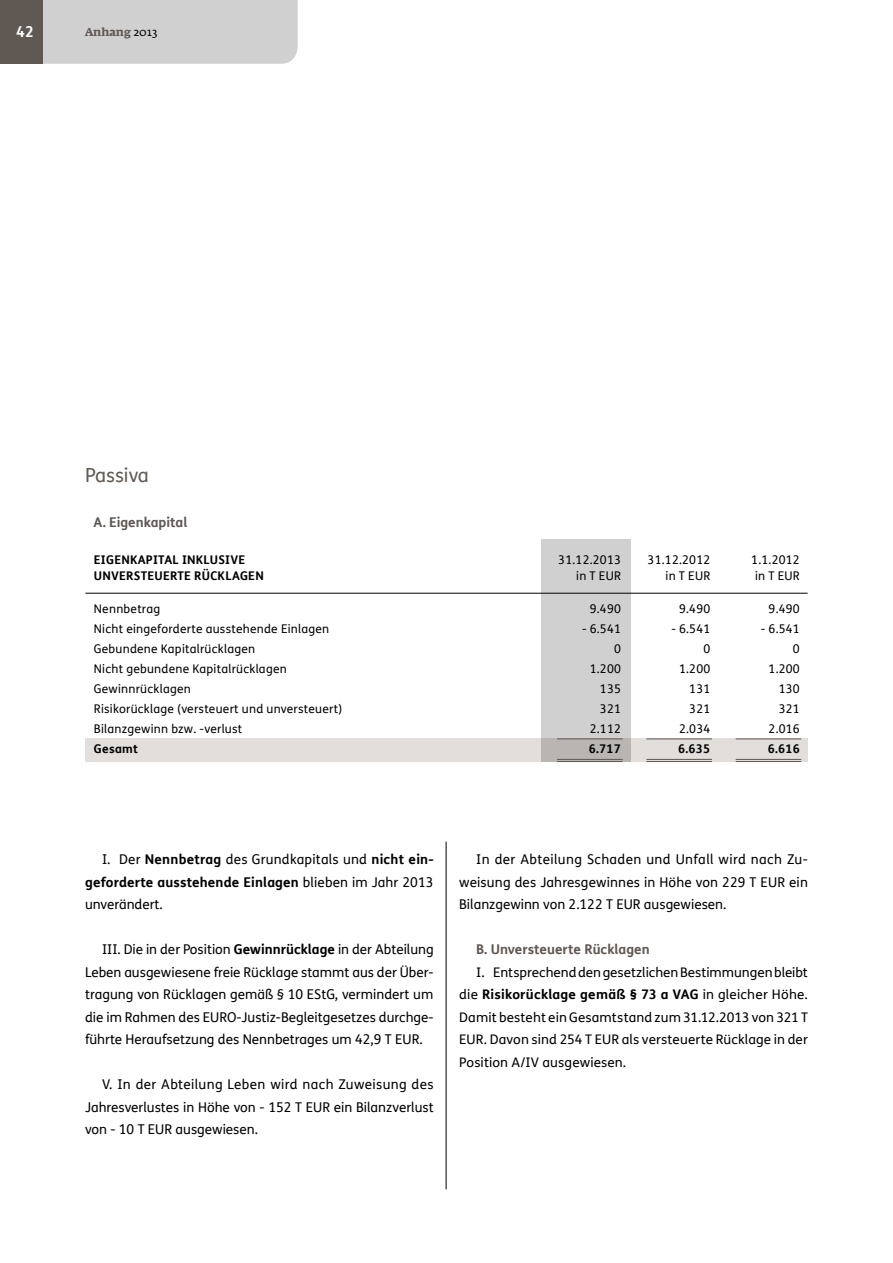
<style>
.page{position:relative;width:893px;height:1263px;background:#fff}
.page>*{position:absolute;margin:0;border:0;box-sizing:border-box;transform-origin:0 0}
.t1{font:19.5px "FS Me Pro";color:#605853}
.t2{font:700 15px "FS Me Pro";color:#fff}
.t3{font:13.5px/22.5px "FS Me Pro";color:#000;text-align:justify}
.t4{font:700 13.5px "FS Me Pro";color:#605853}
.t5{font:13.2px/22.5px "FS Me Pro";letter-spacing:.01em;color:#000;text-align:justify}
.t6{font:12px "FS Me Pro";letter-spacing:.02em;color:#000}
.t7{font:700 12px "FS Me Pro";letter-spacing:.02em;color:#000}
.t8{font:700 11.25px "Fedra Serif A Pro";color:#605853}
.s1{font-weight:400;color:#000}
.s2{font-weight:700}
</style>
<div class="page">
<div style="left:541px;top:539px;width:90px;height:223px;background:#d0d0d0"></div>
<hr style="left:446px;top:842px;width:1px;height:347px;background:#000">
<div style="left:85px;top:738px;width:723px;height:24px;background:#e2dedc"></div>
<hr style="left:85px;top:593px;width:722px;height:1px;background:#000">
<hr style="left:557px;top:761px;width:66px;height:1px;background:#605853">
<hr style="left:557px;top:759px;width:66px;height:1px;background:#605853">
<hr style="left:646px;top:761px;width:66px;height:1px;background:#605853">
<hr style="left:646px;top:759px;width:66px;height:1px;background:#605853">
<hr style="left:736px;top:761px;width:65px;height:1px;background:#605853">
<hr style="left:736px;top:759px;width:65px;height:1px;background:#605853">
<hr style="left:646px;top:738px;width:66px;height:1px;background:#605853">
<hr style="left:736px;top:738px;width:65px;height:1px;background:#605853">
<hr style="left:557px;top:738px;width:66px;height:1px;background:#605853">
<div style="left:43px;top:0;width:255px;height:64px;background:#d0d0d0"></div>
<div style="left:0;top:0;width:43px;height:64px;background:#605853"></div>
<p class="t2" style="left:16px;top:20px;width:19px">42</p>
<p class="t8" style="left:85px;top:26px;width:74px">Anhang <span class="s1">2013</span></p>
<p class="t1" style="left:85px;top:461px;width:65px">Passiva</p>
<p class="t4" style="left:94px;top:511px;width:95px">A. Eigenkapital</p>
<p class="t7" style="left:94px;top:551px;width:21px">Eigenkap</p>
<p class="t7" style="left:153px;top:551px;width:43px">ital inklus</p>
<p class="t7" style="left:225px;top:551px;width:20px">ive</p>
<p class="t6" style="left:558px;top:552px;width:64px">31.12.2013</p>
<p class="t6" style="left:648px;top:552px;width:64px">31.12.2012</p>
<p class="t6" style="left:751px;top:552px;width:50px">1.1.2012</p>
<p class="t7" style="left:94px;top:566px;width:62px">unversteuer</p>
<p class="t7" style="left:178px;top:566px;width:42px">te Rücklagen</p>
<p class="t6" style="left:576px;top:568px;width:46px">in T EUR</p>
<p class="t6" style="left:666px;top:568px;width:46px">in T EUR</p>
<p class="t6" style="left:755px;top:568px;width:46px">in T EUR</p>
<p class="t6" style="left:94px;top:600px;width:68px">Nennbetrag</p>
<p class="t6" style="left:590px;top:600px;width:33px">9.490</p>
<p class="t6" style="left:679px;top:600px;width:33px">9.490</p>
<p class="t6" style="left:769px;top:600px;width:33px">9.490</p>
<p class="t6" style="left:94px;top:620px;width:237px">Nicht eingeforderte ausstehende Einlagen</p>
<p class="t6" style="left:582px;top:620px;width:40px">- 6.541</p>
<p class="t6" style="left:671px;top:620px;width:40px">- 6.541</p>
<p class="t6" style="left:761px;top:620px;width:40px">- 6.541</p>
<p class="t6" style="left:94px;top:640px;width:163px">Gebundene Kapitalrücklagen</p>
<p class="t6" style="left:614px;top:640px;width:8px">0</p>
<p class="t6" style="left:703px;top:640px;width:8px">0</p>
<p class="t6" style="left:793px;top:640px;width:8px">0</p>
<p class="t6" style="left:94px;top:660px;width:194px">Nicht gebundene Kapitalrücklagen</p>
<p class="t6" style="left:590px;top:660px;width:33px">1.200</p>
<p class="t6" style="left:679px;top:660px;width:33px">1.200</p>
<p class="t6" style="left:769px;top:660px;width:33px">1.200</p>
<p class="t6" style="left:94px;top:680px;width:98px">Gewinnrücklagen</p>
<p class="t6" style="left:600px;top:680px;width:22px">135</p>
<p class="t6" style="left:689px;top:680px;width:22px">131</p>
<p class="t6" style="left:779px;top:680px;width:22px">130</p>
<p class="t6" style="left:94px;top:700px;width:250px">Risikorücklage (versteuert und unversteuert)</p>
<p class="t6" style="left:600px;top:700px;width:22px">321</p>
<p class="t6" style="left:689px;top:700px;width:22px">321</p>
<p class="t6" style="left:779px;top:700px;width:22px">321</p>
<p class="t6" style="left:94px;top:720px;width:150px">Bilanzgewinn bzw. -verlust</p>
<p class="t6" style="left:590px;top:720px;width:33px">2.112</p>
<p class="t6" style="left:679px;top:720px;width:33px">2.034</p>
<p class="t6" style="left:769px;top:720px;width:33px">2.016</p>
<p class="t7" style="left:94px;top:739px;width:46px">Gesamt</p>
<p class="t7" style="left:589px;top:739px;width:34px">6.717</p>
<p class="t7" style="left:678px;top:739px;width:34px">6.635</p>
<p class="t7" style="left:768px;top:739px;width:34px">6.616</p>
<p class="t3" style="left:85px;top:848px;width:350px;text-indent:17px">I. Der <span class="s2">Nennbetrag</span> des Grundkapitals und <span class="s2">nicht ein&shy;geforderte ausstehende Einlagen</span> blieben im Jahr 2013 unverändert.</p>
<p class="t3" style="left:85px;top:938px;width:350px;text-indent:17px">III. Die in der Position <span class="s2">Gewinnrücklage</span> in der Abteilung Leben ausgewiesene freie Rücklage stammt aus der Über&shy;tragung von Rücklagen gemäß § 10 EStG, vermindert um die im Rahmen des EURO-Justiz-Begleitgesetzes durchge&shy;führte Heraufsetzung des Nennbetrages um 42,9 T EUR.</p>
<p class="t3" style="left:85px;top:1073px;width:350px;text-indent:17px">V. In der Abteilung Leben wird nach Zuweisung des Jahresverlustes in Höhe von - 152 T EUR ein Bilanzverlust von - 10 T EUR ausgewiesen.</p>
<p class="t3" style="left:459px;top:848px;width:350px;text-indent:17px">In der Abteilung Schaden und Unfall wird nach Zu&shy;weisung des Jahresgewinnes in Höhe von 229 T EUR ein Bilanzgewinn von 2.122 T EUR ausgewiesen.</p>
<p class="t4" style="left:476px;top:939px;width:175px">B. Unversteuerte Rücklagen</p>
<p class="t5" style="left:459px;top:960px;width:350px;text-indent:17px">I. Entsprechend den gesetzlichen Bestimmungen bleibt die <span class="s2">Risikorücklage gemäß § 73 a VAG</span> in gleicher Höhe.<br>Damit besteht ein Gesamtstand zum 31.12.2013 von 321 T EUR. Davon sind 254 T EUR als versteuerte Rücklage in der Position A/IV ausgewiesen.</p>
</div>
